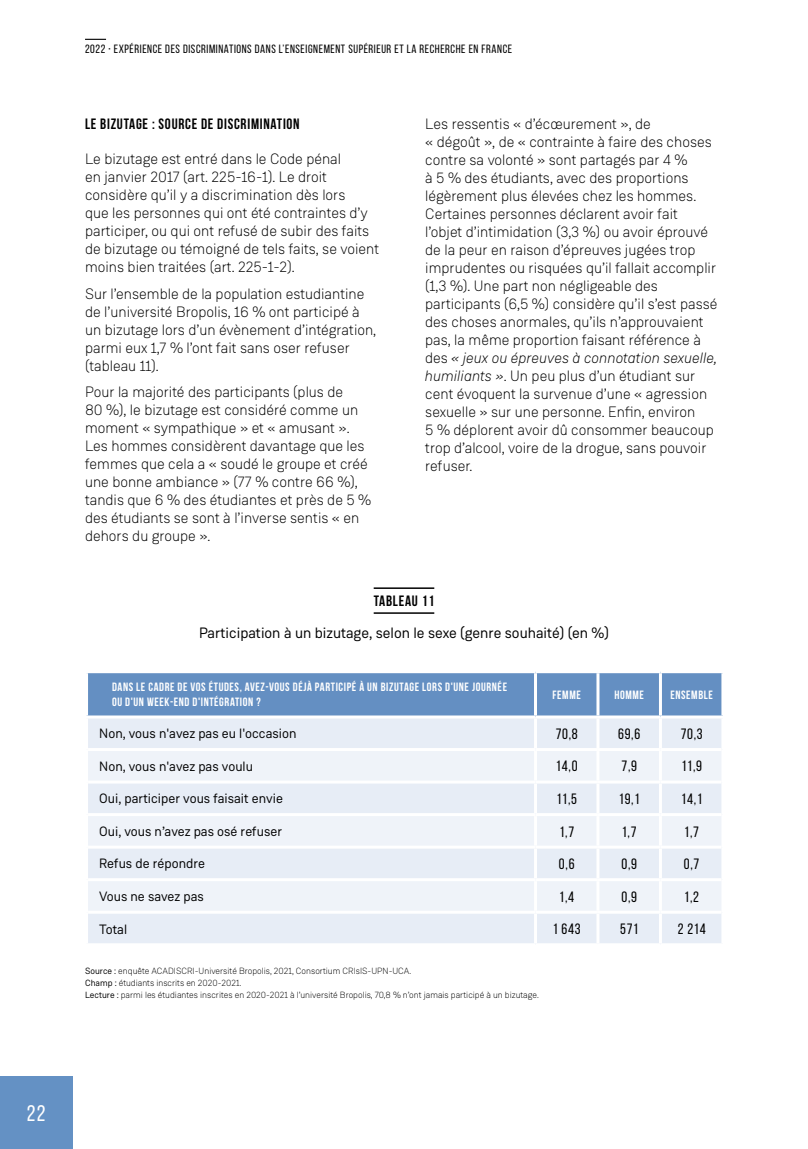
<style>
.page{position:relative;width:808px;height:1149px;background:#fff}
.page>*{position:absolute;margin:0;border:0;box-sizing:border-box;transform-origin:0 0}
.t1{font:22.5px "Bebas Neue";color:#fff}
.t2{font:300 15px/18px "Weissenhof Grotesk";color:#000}
.t3{font:15px "Bebas Neue";letter-spacing:.05em;color:#000}
.t4{font:15px "Weissenhof Grotesk";color:#000}
.t5{font:700 15px "Bebas Neue";letter-spacing:.05em;color:#000}
.t6{font:13.5px "Weissenhof Grotesk";color:#000}
.t7{font:700 12px/15px "Bebas Neue";letter-spacing:.05em;color:#fff}
.t8{font:12px "Bebas Neue";letter-spacing:.05em;color:#000}
.t9{font:300 9px "Weissenhof Grotesk";color:#000}
.s1{font-weight:700}
.s2{font-style:italic}
.s3{font-weight:400}
</style>
<div class="page">
<svg style="left:85px;top:39px;width:21px;height:1px"></svg>
<div style="left:0;top:1076px;width:72px;height:72px;background:#6491c4"></div>
<hr style="left:374px;top:587px;width:60px;height:1px;background:#000">
<hr style="left:374px;top:612px;width:60px;height:1px;background:#000">
<div style="left:88px;top:673px;width:633px;height:42px;background:#648fc2"></div>
<div style="left:88px;top:718px;width:633px;height:224px;background:#e7edf6"></div>
<div style="left:88px;top:750px;width:633px;height:160px;background:#eff3f9"></div>
<hr style="left:88px;top:747px;width:447px;height:3px;background:#fff">
<hr style="left:88px;top:780px;width:447px;height:3px;background:#fff">
<hr style="left:88px;top:812px;width:447px;height:3px;background:#fff">
<hr style="left:88px;top:845px;width:447px;height:3px;background:#fff">
<hr style="left:88px;top:877px;width:447px;height:3px;background:#fff">
<hr style="left:88px;top:910px;width:447px;height:3px;background:#fff">
<hr style="left:534px;top:673px;width:3px;height:42px;background:#fff">
<hr style="left:596px;top:673px;width:3px;height:42px;background:#fff">
<hr style="left:659px;top:673px;width:3px;height:42px;background:#fff">
<hr style="left:535px;top:747px;width:63px;height:3px;background:#fff">
<hr style="left:535px;top:780px;width:63px;height:3px;background:#fff">
<hr style="left:535px;top:812px;width:63px;height:3px;background:#fff">
<hr style="left:535px;top:845px;width:63px;height:3px;background:#fff">
<hr style="left:535px;top:877px;width:63px;height:3px;background:#fff">
<hr style="left:535px;top:910px;width:63px;height:3px;background:#fff">
<hr style="left:534px;top:718px;width:3px;height:29px;background:#fff">
<hr style="left:534px;top:750px;width:3px;height:30px;background:#fff">
<hr style="left:534px;top:783px;width:3px;height:29px;background:#fff">
<hr style="left:534px;top:815px;width:3px;height:30px;background:#fff">
<hr style="left:534px;top:848px;width:3px;height:29px;background:#fff">
<hr style="left:534px;top:880px;width:3px;height:30px;background:#fff">
<hr style="left:534px;top:913px;width:3px;height:29px;background:#fff">
<hr style="left:598px;top:747px;width:62px;height:3px;background:#fff">
<hr style="left:598px;top:780px;width:62px;height:3px;background:#fff">
<hr style="left:598px;top:812px;width:62px;height:3px;background:#fff">
<hr style="left:598px;top:845px;width:62px;height:3px;background:#fff">
<hr style="left:598px;top:877px;width:62px;height:3px;background:#fff">
<hr style="left:598px;top:910px;width:62px;height:3px;background:#fff">
<hr style="left:596px;top:718px;width:3px;height:29px;background:#fff">
<hr style="left:596px;top:750px;width:3px;height:30px;background:#fff">
<hr style="left:596px;top:783px;width:3px;height:29px;background:#fff">
<hr style="left:596px;top:815px;width:3px;height:30px;background:#fff">
<hr style="left:596px;top:848px;width:3px;height:29px;background:#fff">
<hr style="left:596px;top:880px;width:3px;height:30px;background:#fff">
<hr style="left:596px;top:913px;width:3px;height:29px;background:#fff">
<hr style="left:660px;top:747px;width:61px;height:3px;background:#fff">
<hr style="left:660px;top:780px;width:61px;height:3px;background:#fff">
<hr style="left:660px;top:812px;width:61px;height:3px;background:#fff">
<hr style="left:660px;top:845px;width:61px;height:3px;background:#fff">
<hr style="left:660px;top:877px;width:61px;height:3px;background:#fff">
<hr style="left:660px;top:910px;width:61px;height:3px;background:#fff">
<hr style="left:659px;top:718px;width:3px;height:29px;background:#fff">
<hr style="left:659px;top:750px;width:3px;height:30px;background:#fff">
<hr style="left:659px;top:783px;width:3px;height:29px;background:#fff">
<hr style="left:659px;top:815px;width:3px;height:30px;background:#fff">
<hr style="left:659px;top:848px;width:3px;height:29px;background:#fff">
<hr style="left:659px;top:880px;width:3px;height:30px;background:#fff">
<hr style="left:659px;top:913px;width:3px;height:29px;background:#fff">
<p class="t8" style="left:85px;top:42px;width:429px">2022 <span class="s1">·</span> EXPÉRIENCE DES DISCRIMINATIONS DANS L’ENSEIGNEMENT SUPÉRIEUR ET LA RECHERCHE EN FRANCE</p>
<h3 class="t5" style="left:85px;top:115px;width:216px">LE BIZUTAGE : SOURCE DE DISCRIMINATION</h3>
<p class="t2" style="left:85px;top:150px;width:296px">Le bizutage est entré dans le Code pénal<br>en janvier 2017 (art. 225-16-1). Le droit considère qu’il y a discrimination dès lors<br>que les personnes qui ont été contraintes d’y participer, ou qui ont refusé de subir des faits de bizutage ou témoigné de tels faits, se voient moins bien traitées (art. 225-1-2).</p>
<p class="t2" style="left:85px;top:284px;width:293px">Sur l’ensemble de la population estudiantine de l’université Bropolis, 16 % ont participé à un bizutage lors d’un évènement d’intégration, parmi eux 1,7 % l’ont fait sans oser refuser (tableau 11).</p>
<p class="t2" style="left:85px;top:383px;width:288px">Pour la majorité des participants (plus de<br>80 %), le bizutage est considéré comme un moment « sympathique » et « amusant ».<br>Les hommes considèrent davantage que les femmes que cela a « soudé le groupe et créé une bonne ambiance » (77 % contre 66 %), tandis que 6 % des étudiantes et près de 5 % des étudiants se sont à l’inverse sentis « en dehors du groupe ».</p>
<p class="t2" style="left:425px;top:115px;width:294px">Les ressentis « d’écœurement », de<br>« dégoût », de « contrainte à faire des choses contre sa volonté » sont partagés par 4 %<br>à 5 % des étudiants, avec des proportions légèrement plus élevées chez les hommes.<br>Certaines personnes déclarent avoir fait l’objet d’intimidation (3,3 %) ou avoir éprouvé de la peur en raison d’épreuves jugées trop imprudentes ou risquées qu’il fallait accomplir (1,3 %). Une part non négligeable des participants (6,5 %) considère qu’il s’est passé des choses anormales, qu’ils n’approuvaient pas, la même proportion faisant référence à des <span class="s2">« jeux ou épreuves à connotation sexuelle, humiliants »</span>. Un peu plus d’un étudiant sur cent évoquent la survenue d’une « agression sexuelle » sur une personne. Enfin, environ<br>5 % déplorent avoir dû consommer beaucoup trop d’alcool, voire de la drogue, sans pouvoir refuser.</p>
<h3 class="t5" style="left:374px;top:592px;width:62px">TABLEAU 11</h3>
<h4 class="t4" style="left:199px;top:624px;width:411px">Participation à un bizutage, selon le sexe (genre souhaité) (en %)</h4>
<p class="t7" style="left:112px;top:679px;width:396px">DANS LE CADRE DE VOS ÉTUDES, AVEZ-VOUS DÉJÀ PARTICIPÉ À UN BIZUTAGE LORS D'UNE JOURNÉE<br>OU D'UN WEEK-END D'INTÉGRATION ?</p>
<p class="t7" style="left:552px;top:686px;width:30px">FEMME</p>
<p class="t7" style="left:614px;top:686px;width:31px">HOMME</p>
<p class="t7" style="left:670px;top:686px;width:44px">ENSEMBLE</p>
<p class="t6" style="left:99px;top:725px;width:199px">Non, vous n'avez pas eu l'occasion</p>
<p class="t3" style="left:556px;top:725px;width:24px">70,8</p>
<p class="t3" style="left:618px;top:725px;width:24px">69,6</p>
<p class="t3" style="left:681px;top:725px;width:24px">70,3</p>
<p class="t6" style="left:99px;top:757px;width:155px">Non, vous n'avez pas voulu</p>
<p class="t3" style="left:556px;top:757px;width:23px">14,0</p>
<p class="t3" style="left:621px;top:757px;width:17px">7,9</p>
<p class="t3" style="left:681px;top:757px;width:22px">11,9</p>
<p class="t6" style="left:99px;top:790px;width:185px">Oui, participer vous faisait envie</p>
<p class="t3" style="left:556px;top:790px;width:22px">11,5</p>
<p class="t3" style="left:619px;top:790px;width:22px">19,1</p>
<p class="t3" style="left:681px;top:790px;width:22px">14,1</p>
<p class="t6" style="left:99px;top:822px;width:184px">Oui, vous n’avez pas osé refuser</p>
<p class="t3" style="left:559px;top:822px;width:16px">1,7</p>
<p class="t3" style="left:622px;top:822px;width:16px">1,7</p>
<p class="t3" style="left:684px;top:822px;width:16px">1,7</p>
<p class="t6" style="left:99px;top:855px;width:107px">Refus de répondre</p>
<p class="t3" style="left:559px;top:855px;width:17px">0,6</p>
<p class="t3" style="left:621px;top:855px;width:17px">0,9</p>
<p class="t3" style="left:684px;top:855px;width:17px">0,7</p>
<p class="t6" style="left:99px;top:887px;width:106px">Vous ne savez pas</p>
<p class="t3" style="left:559px;top:888px;width:16px">1,4</p>
<p class="t3" style="left:621px;top:888px;width:17px">0,9</p>
<p class="t3" style="left:684px;top:888px;width:16px">1,2</p>
<p class="t6" style="left:99px;top:920px;width:29px">Total</p>
<p class="t3" style="left:553px;top:920px;width:30px">1 643</p>
<p class="t3" style="left:620px;top:920px;width:20px">571</p>
<p class="t3" style="left:678px;top:920px;width:30px">2 214</p>
<p class="t9" style="left:85px;top:965px;width:328px"><span class="s3">Source :</span> enquête ACADISCRI-Université Bropolis, 2021, Consortium CRIsIS-UPN-UCA.</p>
<p class="t9" style="left:85px;top:977px;width:158px"><span class="s3">Champ :</span> étudiants inscrits en 2020-2021.</p>
<p class="t9" style="left:85px;top:989px;width:455px"><span class="s3">Lecture :</span> parmi les étudiantes inscrites en 2020-2021 à l’université Bropolis, 70,8 % n’ont jamais participé à un bizutage.</p>
<p class="t1" style="left:27px;top:1100px;width:20px">22</p>
</div>
